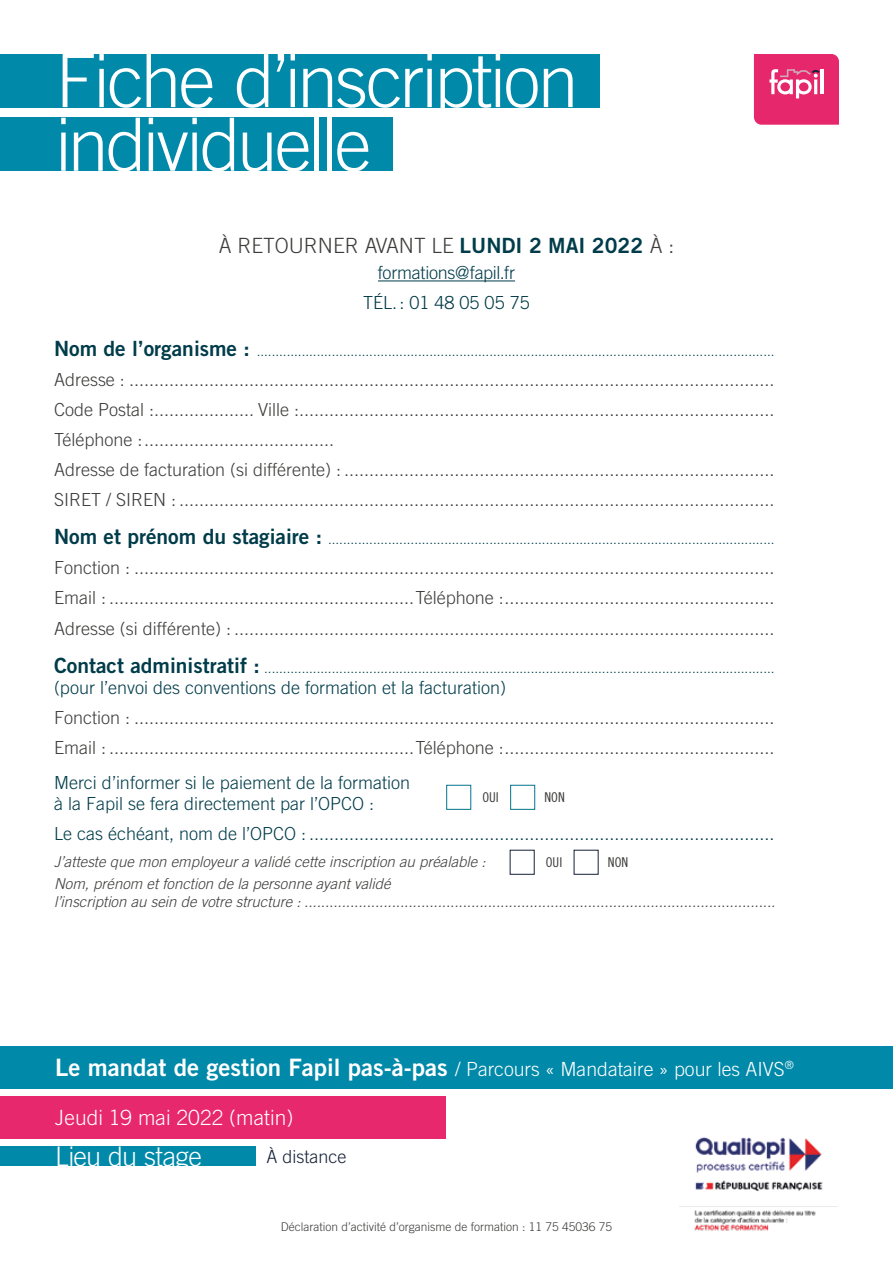
<style>
.page{position:relative;width:893px;height:1263px;background:#fff}
.page>*{position:absolute;margin:0;border:0;box-sizing:border-box;transform-origin:0 0}
.t1{font:300 73.5px/63.8px "Trade Gothic LT Std";letter-spacing:-.04em;color:#fff}
.t2{font:300 27px "Trade Gothic LT Std";letter-spacing:-.025em;color:#fff}
.t3{font:300 21px "Trade Gothic LT Std";color:#3c3c3b}
.t4{font:300 21px "Trade Gothic LT Std";color:#fff}
.t5{font:300 19.5px "Trade Gothic LT Std";color:#fff}
.t6{font:300 18px/30.2px "Trade Gothic LT Std";color:#3c3c3b}
.t7{font:300 18px/21.6px "Trade Gothic LT Std";color:#003c4a}
.t8{font:300 18px "Trade Gothic LT Std";color:#003a45}
.t9{font:300 18px "Trade Gothic LT Std";color:#162138}
.t10{font:italic 300 15px/22.2px "Trade Gothic LT Std";color:#3c3c3b}
.t11{font:300 13.5px "Trade Gothic LT Std";color:#003c4a}
.t12{font:13.5px "Trade Gothic LT Std Cn 18";color:#3c3c3b}
.t13{font:300 12px "Trade Gothic LT Std";color:#3c3c3b}
.s1{font-family:"Trade Gothic LT Std Bd 2";font-weight:400;color:#003c4a}
.s2{font-family:"Trade Gothic LT Std Bd 2";font-weight:400;font-size:21px}
.s3{font-family:"Trade Gothic LT Std Bd 2";font-weight:400;font-size:24px}
</style>
<div class="page">
<hr style="left:378px;top:280px;width:137px;height:1px;background:#003c4a">
<svg style="left:754px;top:54px;width:85px;height:71px;background:#e83e7b"></svg>
<div style="left:0;top:54px;width:600px;height:53px;background:#0089a8"></div>
<div style="left:0;top:118px;width:393px;height:53px;background:#0089a8"></div>
<div style="left:0;top:1046px;width:893px;height:42px;background:#0089a8"></div>
<div style="left:0;top:1096px;width:446px;height:43px;background:#e7286c"></div>
<img style="left:680px;top:1137px;width:158px;height:94px">
<div style="left:0;top:1146px;width:255px;height:20px;background:#0089a8"></div>
<h1 class="t1" style="left:55px;top:48px;width:525px">Fiche d’inscription individuelle</h1>
<p class="t3" style="left:219px;top:233px;width:457px">À RETOURNER AVANT LE <span class="s1">LUNDI 2 MAI 2022</span> À :</p>
<p class="t7" style="left:378px;top:262px;width:139px">formations@fapil.fr</p>
<p class="t8" style="left:363px;top:292px;width:168px">TÉL.: 01 48 05 05 75</p>
<p class="t11" style="left:54px;top:343px;width:722px"><span class="s2">Nom de l’organisme :</span> ..........................................................................................................................................</p>
<p class="t6" style="left:54px;top:364px;width:722px">Adresse : .................................................................................................................................<br>Code Postal :.................... Ville :...............................................................................................<br>Téléphone :......................................<br>Adresse de facturation (si différente) : ......................................................................................<br>SIRET / SIREN : .......................................................................................................................</p>
<p class="t11" style="left:54px;top:531px;width:722px"><span class="s2">Nom et prénom du stagiaire :</span> .......................................................................................................................</p>
<p class="t6" style="left:54px;top:553px;width:722px;text-align:justify">Fonction : ................................................................................................................................<br>Email : .............................................................Téléphone :......................................................<br>Adresse (si différente) : ............................................................................................................</p>
<p class="t11" style="left:54px;top:660px;width:722px"><span class="s2">Contact administratif :</span> ........................................................................................................................................</p>
<p class="t7" style="left:54px;top:677px;width:454px">(pour l’envoi des conventions de formation et la facturation)</p>
<p class="t6" style="left:54px;top:702px;width:722px">Fonction : ................................................................................................................................<br>Email : .............................................................Téléphone :......................................................</p>
<p class="t7" style="left:54px;top:771px;width:358px">Merci d’informer si le paiement de la formation à la Fapil se fera directement par l’OPCO :</p>
<p class="t7" style="left:54px;top:823px;width:722px">Le cas échéant, nom de l’OPCO : .............................................................................................</p>
<p class="t10" style="left:54px;top:851px;width:433px">J’atteste que mon employeur a validé cette inscription au préalable :<br>Nom, prénom et fonction de la personne ayant validé</p>
<p class="t10" style="left:54px;top:891px;width:723px">l’inscription au sein de votre structure : .................................................................................................................</p>
<p class="t12" style="left:482px;top:789px;width:18px">OUI</p>
<p class="t12" style="left:544px;top:789px;width:22px">NON</p>
<p class="t12" style="left:546px;top:854px;width:18px">OUI</p>
<p class="t12" style="left:608px;top:854px;width:22px">NON</p>
<p class="t5" style="left:55px;top:1057px;width:740px"><span class="s3">Le mandat de gestion Fapil pas-à-pas</span> / Parcours « Mandataire » pour les AIVS<sup>®</sup></p>
<p class="t4" style="left:55px;top:1105px;width:240px">Jeudi 19 mai 2022 (matin)</p>
<h2 class="t2" style="left:55px;top:1140px;width:148px">Lieu du stage</h2>
<p class="t9" style="left:267px;top:1145px;width:82px">À distance</p>
<p class="t13" style="left:281px;top:1219px;width:333px">Déclaration d’activité d’organisme de formation : 11 75 45036 75</p>
</div>
